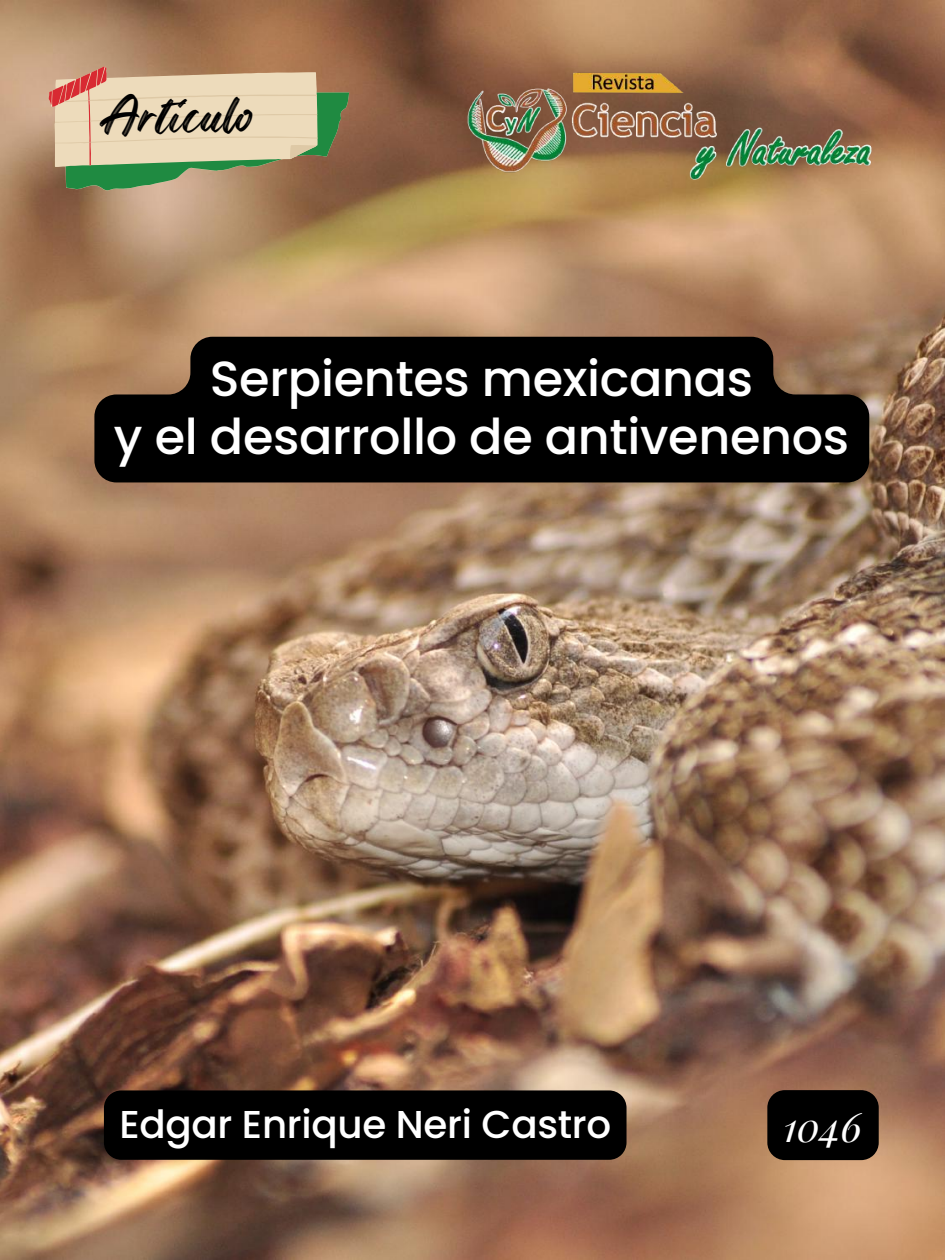
<style>
.page{position:relative;width:945px;height:1260px;background:#fff}
.page>*{position:absolute;margin:0;border:0;box-sizing:border-box;transform-origin:0 0}
.t1{font:500 49.35px/57.8px "Poppins";letter-spacing:-.005em;color:#fff;text-align:center}
.t2{font:43.23px "Regular Brush";color:#000}
.t3{font:italic 40.43px "Playfair Display";color:#fff}
.t4{font:500 38.85px "Poppins";letter-spacing:-.005em;color:#fff}
</style>
<div class="page">
<img style="left:0;top:0;width:945px;height:1260px">
<img style="left:455px;top:50px;width:437px;height:152px">
<svg style="left:49px;top:66px;width:300px;height:125px;background:#c0b38f"></svg>
<svg style="left:94px;top:337px;width:775px;height:145px;background:#100c09"></svg>
<div style="left:104px;top:1090px;width:523px;height:70px;background:#000"></div>
<div style="left:767px;top:1090px;width:112px;height:70px;background:#000"></div>
<p class="t2" style="left:99px;top:81px;width:156px">Artículo</p>
<p class="t1" style="left:114px;top:350px;width:737px">Serpientes mexicanas<br>y el desarrollo de antivenenos</p>
<p class="t4" style="left:119px;top:1097px;width:493px">Edgar Enrique Neri Castro</p>
<p class="t3" style="left:784px;top:1098px;width:80px">1046</p>
</div>
